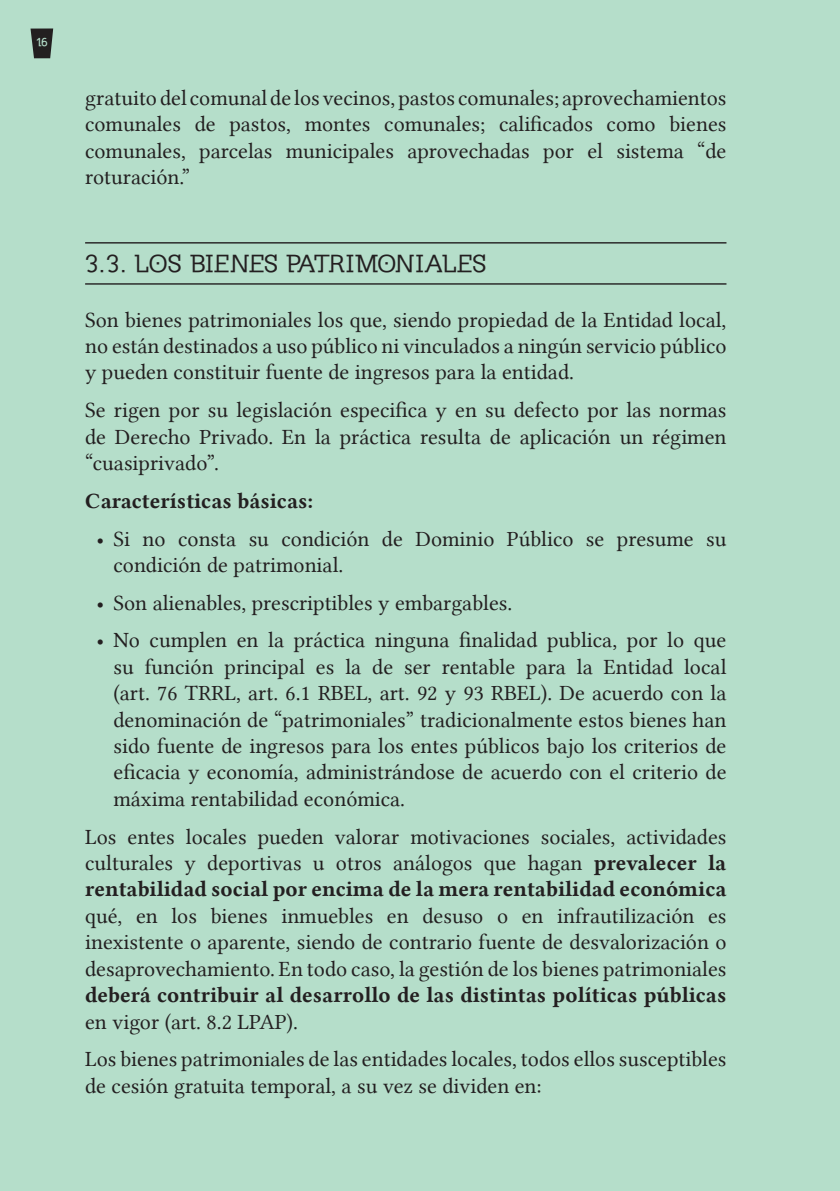
<style>
.page{position:relative;width:840px;height:1191px;background:#fff}
.page>*{position:absolute;margin:0;border:0;box-sizing:border-box;transform-origin:0 0}
.t1{font:500 26px "Klein Slabserif";letter-spacing:-.015em;color:#231f20}
.t2{font:22px/26.4px "Lin Libertine";color:#231f20;text-align:justify}
.t3{font:22px "Lin Libertine B";color:#231f20}
.t4{font:700 12px "Klein Slabserif";color:#b5deca}
.s1{font-family:"Lin Libertine B"}
</style>
<div class="page">
<div style="left:0;top:0;width:839px;height:1191px;background:#b5deca"></div>
<svg style="left:30px;top:28px;width:23px;height:30px"></svg>
<hr style="left:85px;top:242px;width:641px;height:1px;background:#231f20">
<hr style="left:85px;top:283px;width:641px;height:2px;background:#231f20">
<p class="t4" style="left:36px;top:35px;width:12px">16</p>
<p class="t2" style="left:85px;top:84px;width:642px">gratuito del comunal de los vecinos, pastos comunales; aprovechamientos comunales de pastos, montes comunales; calificados como bienes comunales, parcelas municipales aprovechadas por el sistema “de roturación.”</p>
<p class="t1" style="left:85px;top:249px;width:402px">3.3. LOS BIENES PATRIMONIALES</p>
<p class="t2" style="left:85px;top:306px;width:642px">Son bienes patrimoniales los que, siendo propiedad de la Entidad local, no están destinados a uso público ni vinculados a ningún servicio público y pueden constituir fuente de ingresos para la entidad.</p>
<p class="t2" style="left:85px;top:397px;width:642px">Se rigen por su legislación especifica y en su defecto por las normas de Derecho Privado. En la práctica resulta de aplicación un régimen “cuasiprivado”.</p>
<p class="t3" style="left:85px;top:485px;width:229px">Características básicas:</p>
<p class="t2" style="left:113px;top:525px;width:614px;text-indent:-17px">• Si no consta su condición de Dominio Público se presume su condición de patrimonial.</p>
<p class="t2" style="left:96px;top:589px;width:417px">• Son alienables, prescriptibles y embargables.</p>
<p class="t2" style="left:113px;top:627px;width:614px;text-indent:-17px">• No cumplen en la práctica ninguna finalidad publica, por lo que su función principal es la de ser rentable para la Entidad local (art. 76 TRRL, art. 6.1 RBEL, art. 92 y 93 RBEL). De acuerdo con la denominación de “patrimoniales” tradicionalmente estos bienes han sido fuente de ingresos para los entes públicos bajo los criterios de eficacia y economía, administrándose de acuerdo con el criterio de máxima rentabilidad económica.</p>
<p class="t2" style="left:85px;top:823px;width:642px">Los entes locales pueden valorar motivaciones sociales, actividades culturales y deportivas u otros análogos que hagan <span class="s1">prevalecer la</span></p>
<p class="t3" style="left:85px;top:874px;width:642px">rentabilidad social por encima de la mera rentabilidad económica</p>
<p class="t2" style="left:85px;top:902px;width:642px">qué, en los bienes inmuebles en desuso o en infrautilización es inexistente o aparente, siendo de contrario fuente de desvalorización o desaprovechamiento. En todo caso, la gestión de los bienes patrimoniales</p>
<p class="t3" style="left:85px;top:979px;width:642px">deberá contribuir al desarrollo de las distintas políticas públicas</p>
<p class="t2" style="left:85px;top:1002px;width:642px;line-height:37.8px">en vigor (art. 8.2 LPAP).<br>Los bienes patrimoniales de las entidades locales, todos ellos susceptibles</p>
<p class="t2" style="left:85px;top:1072px;width:458px">de cesión gratuita temporal, a su vez se dividen en:</p>
</div>
